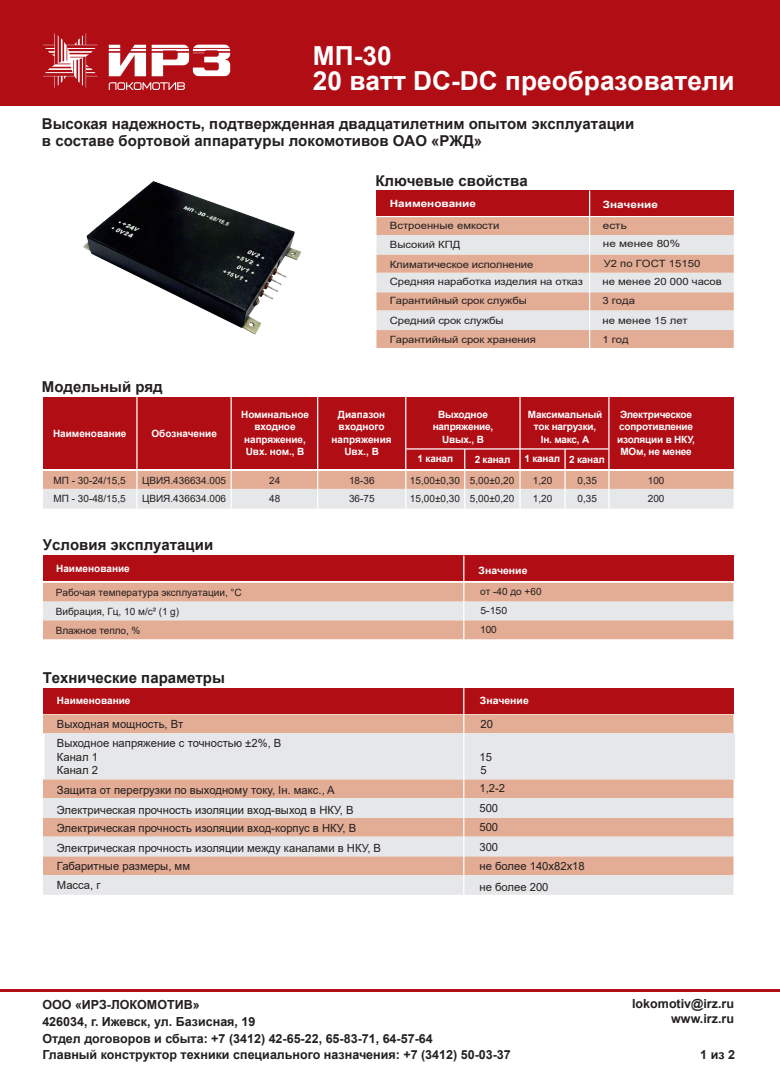
<style>
.page{position:relative;width:780px;height:1088px;background:#fff}
.page>*{position:absolute;margin:0;border:0;box-sizing:border-box;transform-origin:0 0}
.t1{font:700 26.25px/25px "Arial";color:#fff}
.t2{font:700 15px/16.5px "Arial";color:#231f20}
.t3{font:700 12.5px/15px "Arial";color:#231f20;text-align:right}
.t4{font:11.25px/13.8px "Arial";color:#231f20}
.t5{font:700 10px/12.5px "Arial";letter-spacing:-.01em;color:#fff;text-align:center}
.t6{font:10px "Arial";color:#231f20}
.t7{font:10px/17.2px "Arial";color:#231f20;scale:1.13 1}
.t8{font:700 10px "Arial";letter-spacing:-.01em;color:#fff;scale:1.17 1}
.t9{font:10px "Arial";color:#231f20;scale:1.18 1}
.t10{font:700 10px "Arial";letter-spacing:-.01em;color:#fff;scale:1.04 1}
.t11{font:700 10px "Arial";letter-spacing:-.01em;color:#fff;scale:1.05 1}
.t12{font:10px "Arial";color:#231f20;scale:1.05 1}
</style>
<div class="page">
<div style="left:376px;top:191px;width:357px;height:25px;background:#b00d15"></div>
<svg style="left:376px;top:217px;width:357px;height:131px;background:#e4c6ba"></svg>
<div style="left:0;top:0;width:780px;height:106px;background:#b00d15"></div>
<svg style="left:43px;top:33px;width:187px;height:57px"></svg>
<hr style="left:0;top:989px;width:780px;height:3px;background:#b00d15">
<hr style="left:589px;top:191px;width:1px;height:157px;background:#fff">
<div style="left:43px;top:688px;width:690px;height:25px;background:#b00d15"></div>
<svg style="left:43px;top:583px;width:690px;height:56px;background:#e4c0b1"></svg>
<div style="left:43px;top:555px;width:690px;height:26px;background:#b00d15"></div>
<hr style="left:463px;top:555px;width:1px;height:84px;background:#fff">
<svg style="left:43px;top:714px;width:692px;height:181px;background:#e5cfc6"></svg>
<hr style="left:463px;top:687px;width:1px;height:208px;background:#fff">
<img style="left:83px;top:181px;width:218px;height:153px">
<svg style="left:43px;top:471px;width:690px;height:38px;background:#e4cbc1"></svg>
<div style="left:43px;top:398px;width:690px;height:71px;background:#b00d15"></div>
<hr style="left:136px;top:394px;width:1px;height:115px;background:#fff">
<hr style="left:230px;top:394px;width:2px;height:115px;background:#fff">
<hr style="left:317px;top:394px;width:1px;height:115px;background:#fff">
<hr style="left:405px;top:394px;width:1px;height:115px;background:#fff">
<hr style="left:464px;top:449px;width:1px;height:60px;background:#fff">
<hr style="left:564px;top:449px;width:1px;height:60px;background:#fff">
<hr style="left:406px;top:448px;width:202px;height:1px;background:#fff">
<hr style="left:519px;top:394px;width:1px;height:115px;background:#fff">
<hr style="left:608px;top:394px;width:1px;height:115px;background:#fff">
<h1 class="t1" style="left:313px;top:43px;width:423px">МП-30<br>20 ватт DC-DC преобразователи</h1>
<h2 class="t2" style="left:42px;top:116px;width:594px">Высокая надежность, подтвержденная двадцатилетним опытом эксплуатации в составе бортовой аппаратуры локомотивов ОАО «РЖД»</h2>
<h2 class="t2" style="left:375px;top:173px;width:154px">Ключевые свойства</h2>
<p class="t7" style="left:390px;top:216px;width:98px;line-height:18.9px">Встроенные емкости<br>Высокий КПД</p>
<p class="t8" style="left:390px;top:197px;width:75px">Наименование</p>
<p class="t8" style="left:602px;top:198px;width:49px">Значение</p>
<p class="t9" style="left:603px;top:218px;width:22px">есть</p>
<p class="t9" style="left:603px;top:237px;width:67px">не менее 80%</p>
<p class="t7" style="left:390px;top:255px;width:172px">Климатическое исполнение<br>Средняя наработка изделия на отказ</p>
<p class="t7" style="left:390px;top:292px;width:123px">Гарантийный срок службы</p>
<p class="t7" style="left:602px;top:255px;width:107px">У2 по ГОСТ 15150<br>не менее 20 000 часов</p>
<p class="t7" style="left:602px;top:292px;width:30px">3 года</p>
<p class="t7" style="left:390px;top:312px;width:102px">Средний срок службы</p>
<p class="t7" style="left:602px;top:312px;width:77px">не менее 15 лет</p>
<h2 class="t2" style="left:42px;top:378px;width:122px">Модельный ряд</h2>
<p class="t5" style="left:53px;top:427px;width:75px">Наименование</p>
<p class="t5" style="left:151px;top:427px;width:67px">Обозначение</p>
<p class="t7" style="left:390px;top:331px;width:131px">Гарантийный срок хранения</p>
<p class="t7" style="left:602px;top:331px;width:25px">1 год</p>
<p class="t5" style="left:241px;top:408px;width:69px">Номинальное входное напряжение,<br>Uвх. ном., В</p>
<p class="t5" style="left:331px;top:408px;width:62px">Диапазон входного напряжения<br>Uвх., В</p>
<p class="t5" style="left:433px;top:408px;width:62px">Выходное напряжение,<br>Uвых., В</p>
<p class="t5" style="left:527px;top:408px;width:76px">Максимальный ток нагрузки,<br>Iн. макс, А</p>
<p class="t5" style="left:617px;top:408px;width:79px">Электрическое сопротивление изоляции в НКУ,<br>МОм, не менее</p>
<p class="t5" style="left:417px;top:452px;width:37px">1 канал</p>
<p class="t5" style="left:474px;top:453px;width:37px">2 канал</p>
<p class="t5" style="left:524px;top:453px;width:82px">1 канал 2 канал</p>
<p class="t6" style="left:53px;top:473px;width:74px">МП - 30-24/15,5</p>
<p class="t6" style="left:142px;top:473px;width:86px">ЦВИЯ.436634.005</p>
<p class="t6" style="left:269px;top:473px;width:13px">24</p>
<p class="t6" style="left:349px;top:473px;width:27px">18-36</p>
<p class="t6" style="left:410px;top:473px;width:106px">15,00±0,30 5,00±0,20</p>
<p class="t6" style="left:533px;top:473px;width:21px">1,20</p>
<p class="t6" style="left:577px;top:473px;width:21px">0,35</p>
<p class="t6" style="left:647px;top:473px;width:18px">100</p>
<p class="t6" style="left:53px;top:491px;width:74px">МП - 30-48/15,5</p>
<p class="t6" style="left:142px;top:491px;width:86px">ЦВИЯ.436634.006</p>
<p class="t6" style="left:269px;top:491px;width:13px">48</p>
<p class="t6" style="left:349px;top:491px;width:27px">36-75</p>
<p class="t6" style="left:410px;top:491px;width:106px">15,00±0,30 5,00±0,20</p>
<p class="t6" style="left:533px;top:491px;width:21px">1,20</p>
<p class="t6" style="left:577px;top:491px;width:21px">0,35</p>
<p class="t6" style="left:647px;top:491px;width:18px">200</p>
<h2 class="t2" style="left:43px;top:536px;width:172px">Условия эксплуатации</h2>
<p class="t5" style="left:56px;top:562px;width:75px">Наименование</p>
<p class="t11" style="left:478px;top:564px;width:48px">Значение</p>
<p class="t6" style="left:56px;top:586px;width:187px">Рабочая температура эксплуатации, °С</p>
<p class="t6" style="left:480px;top:585px;width:63px">от -40 до +60</p>
<p class="t6" style="left:56px;top:605px;width:125px">Вибрация, Гц, 10 м/с² (1 g)</p>
<p class="t12" style="left:480px;top:603px;width:27px">5-150</p>
<p class="t6" style="left:56px;top:623px;width:86px">Влажное тепло, %</p>
<p class="t6" style="left:480px;top:622px;width:18px">100</p>
<h2 class="t2" style="left:43px;top:669px;width:184px">Технические параметры</h2>
<p class="t5" style="left:57px;top:694px;width:75px">Наименование</p>
<p class="t10" style="left:480px;top:693px;width:48px">Значение</p>
<p class="t4" style="left:57px;top:717px;width:128px">Выходная мощность, Вт</p>
<p class="t4" style="left:480px;top:717px;width:14px">20</p>
<p class="t4" style="left:479px;top:750px;width:14px">15<br>5</p>
<p class="t4" style="left:57px;top:736px;width:226px">Выходное напряжение с точностью ±2%, В<br>Канал 1<br>Канал 2</p>
<p class="t4" style="left:57px;top:783px;width:279px">Защита от перегрузки по выходному току, Iн. макс., A</p>
<p class="t4" style="left:479px;top:781px;width:27px">1,2-2</p>
<p class="t4" style="left:57px;top:802px;width:298px">Электрическая прочность изоляции вход-выход в НКУ, В</p>
<p class="t4" style="left:479px;top:801px;width:20px">500</p>
<p class="t4" style="left:57px;top:821px;width:301px">Электрическая прочность изоляции вход-корпус в НКУ, В</p>
<p class="t4" style="left:479px;top:820px;width:20px">500</p>
<p class="t4" style="left:57px;top:841px;width:326px">Электрическая прочность изоляции между каналами в НКУ, В</p>
<p class="t4" style="left:479px;top:840px;width:20px">300</p>
<p class="t4" style="left:57px;top:859px;width:135px">Габаритные размеры, мм</p>
<p class="t4" style="left:479px;top:859px;width:107px">не более 140х82х18</p>
<p class="t4" style="left:57px;top:878px;width:45px">Масса, г</p>
<p class="t4" style="left:479px;top:880px;width:71px">не более 200</p>
<p class="t3" style="left:42px;top:997px;width:159px">ООО «ИРЗ-ЛОКОМОТИВ»</p>
<p class="t3" style="left:42px;top:1014px;width:214px">426034, г. Ижевск, ул. Базисная, 19</p>
<p class="t3" style="left:42px;top:1031px;width:470px;line-height:16.2px;text-align:left">Отдел договоров и сбыта: +7 (3412) 42-65-22, 65-83-71, 64-57-64<br>Главный конструктор техники специального назначения: +7 (3412) 50-03-37</p>
<p class="t3" style="left:632px;top:996px;width:103px">lokomotiv@irz.ru www.irz.ru</p>
<p class="t3" style="left:700px;top:1047px;width:36px">1 из 2</p>
</div>
